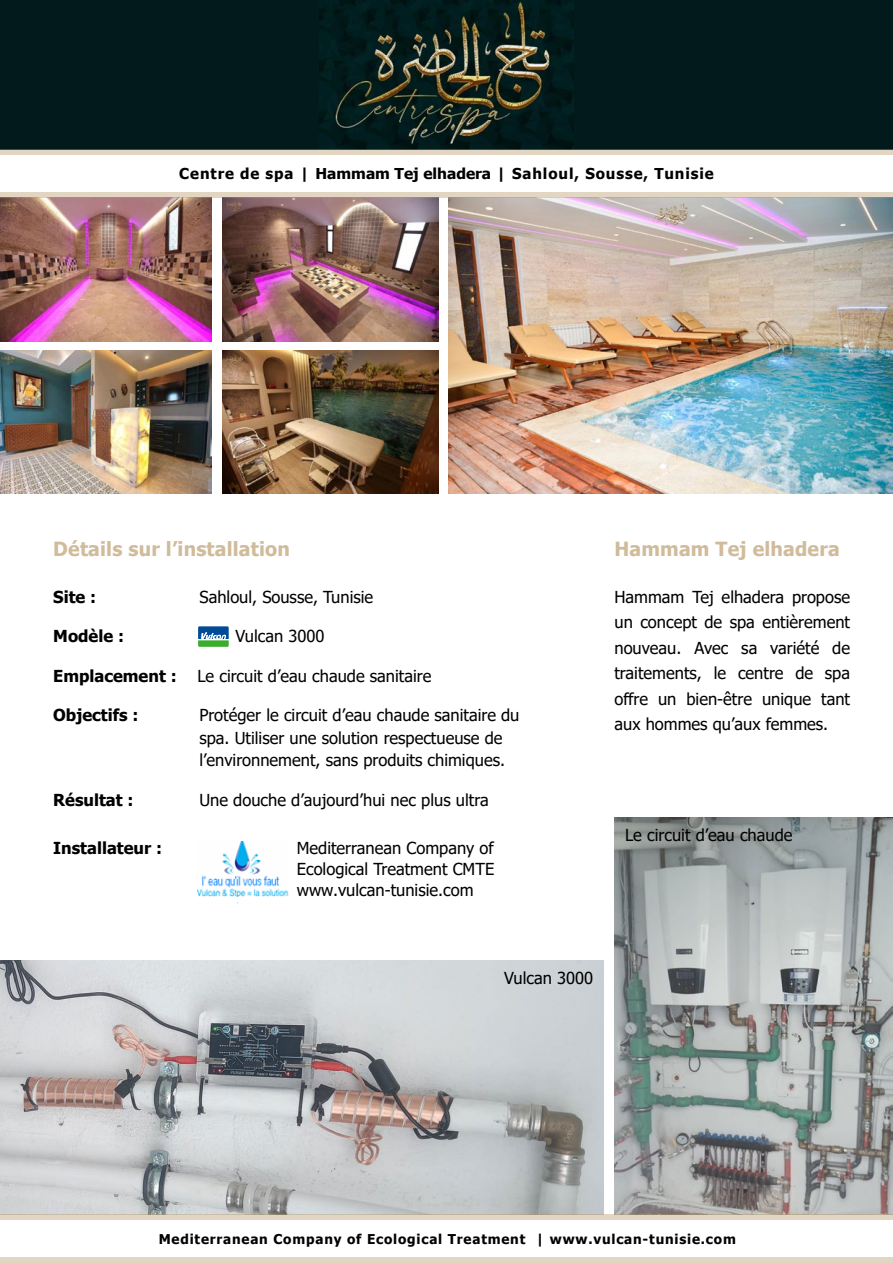
<style>
.page{position:relative;width:893px;height:1263px;background:#fff}
.page>*{position:absolute;margin:0;border:0;box-sizing:border-box;transform-origin:0 0}
.t1{font:700 19.5px "Tahoma";letter-spacing:.01em;color:#d0bb9a}
.t2{font:16.5px/25.5px "Tahoma";color:#000;text-align:justify}
.t3{font:700 16.5px "Tahoma";color:#000}
.t4{font:700 15px "Tahoma";letter-spacing:.06em;color:#020203}
.t5{font:700 13.5px "Tahoma";letter-spacing:.06em;color:#020203}
.s1{color:#000}
</style>
<div class="page">
<div style="left:0;top:0;width:893px;height:149px;background:#021a1c"></div>
<img style="left:320px;top:0;width:251px;height:149px">
<img style="left:223px;top:198px;width:215px;height:143px">
<img style="left:449px;top:198px;width:444px;height:296px">
<img style="left:0;top:198px;width:212px;height:143px">
<img style="left:0;top:350px;width:212px;height:144px">
<img style="left:223px;top:350px;width:215px;height:144px">
<img style="left:0;top:961px;width:604px;height:253px">
<svg style="left:198px;top:626px;width:31px;height:21px"></svg>
<img style="left:614px;top:817px;width:279px;height:397px">
<div style="left:0;top:192px;width:893px;height:6px;background:#e2d5c1"></div>
<div style="left:0;top:149px;width:893px;height:6px;background:#e2d5c1"></div>
<div style="left:0;top:1257px;width:893px;height:5px;background:#e2d5c1"></div>
<div style="left:0;top:1214px;width:893px;height:6px;background:#e2d5c1"></div>
<img style="left:197px;top:841px;width:92px;height:63px">
<p class="t4" style="left:179px;top:163px;width:536px">Centre de spa | <span class="s1">Hammam Tej elhadera</span> | Sahloul, Sousse, Tunisie</p>
<p class="t1" style="left:53px;top:535px;width:238px">Détails sur l’installation</p>
<p class="t1" style="left:614px;top:535px;width:227px">Hammam Tej elhadera</p>
<p class="t3" style="left:53px;top:585px;width:44px">Site :</p>
<p class="t2" style="left:199px;top:585px;width:175px">Sahloul, Sousse, Tunisie</p>
<p class="t3" style="left:53px;top:625px;width:72px">Modèle :</p>
<p class="t2" style="left:236px;top:624px;width:90px">Vulcan 3000</p>
<p class="t3" style="left:53px;top:664px;width:125px">Emplacement :</p>
<p class="t2" style="left:197px;top:664px;width:236px">Le circuit d’eau chaude sanitaire</p>
<p class="t3" style="left:53px;top:704px;width:87px">Objectifs :</p>
<p class="t2" style="left:199px;top:705px;width:322px;line-height:22.5px;text-align:left">Protéger le circuit d’eau chaude sanitaire du spa. Utiliser une solution respectueuse de l’environnement, sans produits chimiques.</p>
<p class="t3" style="left:53px;top:788px;width:82px">Résultat :</p>
<p class="t2" style="left:199px;top:788px;width:291px">Une douche d’aujourd’hui nec plus ultra</p>
<p class="t3" style="left:53px;top:836px;width:110px">Installateur :</p>
<p class="t2" style="left:297px;top:838px;width:199px;line-height:21px">Mediterranean Company of Ecological Treatment CMTE www.vulcan-tunisie.com</p>
<p class="t2" style="left:614px;top:585px;width:237px">Hammam Tej elhadera propose un concept de spa entièrement nouveau. Avec sa variété de traitements, le centre de spa offre un bien-être unique tant aux hommes qu’aux femmes.</p>
<p class="t2" style="left:625px;top:823px;width:169px">Le circuit d’eau chaude</p>
<p class="t2" style="left:504px;top:966px;width:91px">Vulcan 3000</p>
<p class="t5" style="left:159px;top:1229px;width:579px">Mediterranean Company of Ecological Treatment | www.vulcan-tunisie.com</p>
</div>
